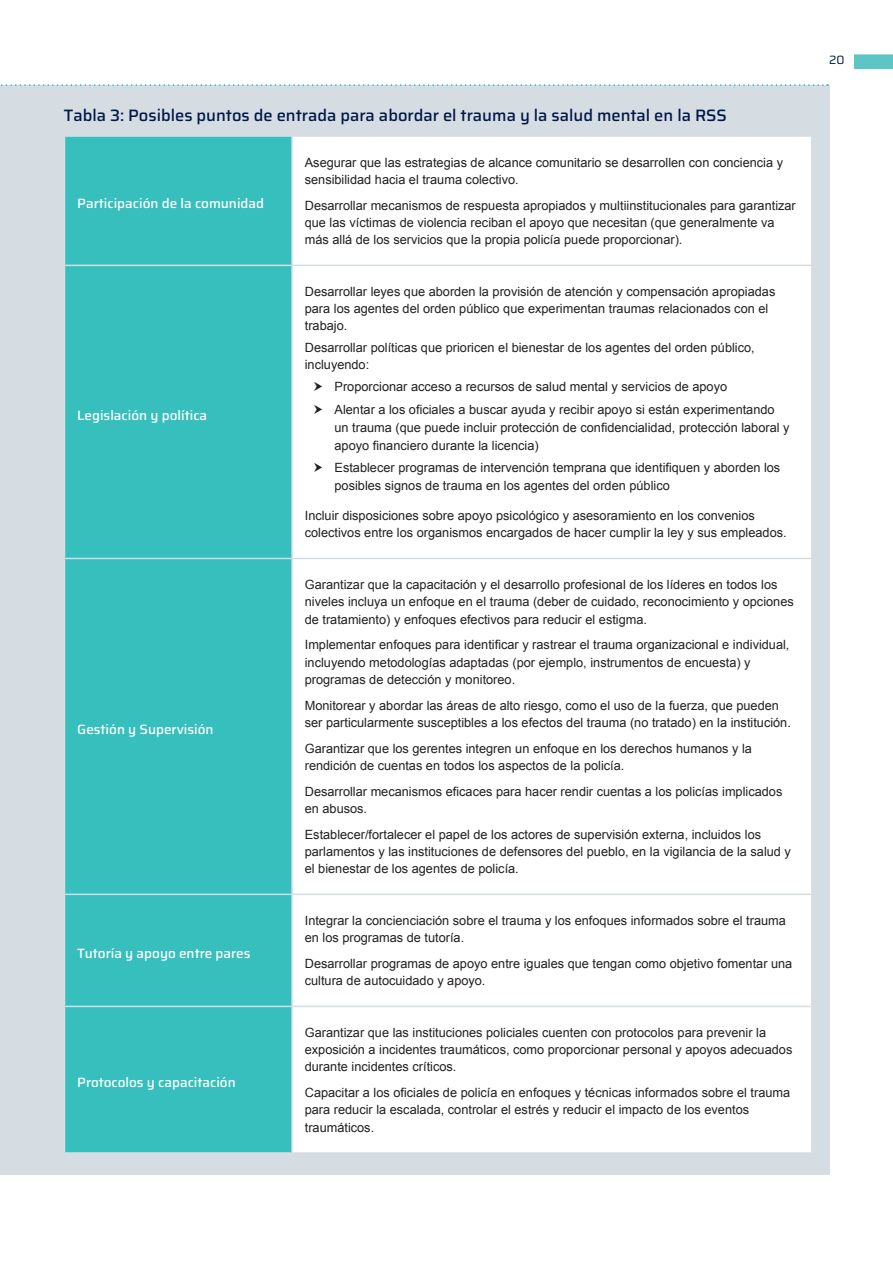
<style>
.page{position:relative;width:893px;height:1263px;background:#fff}
.page>*{position:absolute;margin:0;border:0;box-sizing:border-box;transform-origin:0 0}
.Table_head_1{font:500 16.5px "Saira";color:#001748}
.Table_side-head{font:500 13.5px "Saira";color:#fff}
.Table_body{font:12.75px/17.2px "Arial";color:#231f20}
.t1{font:12px "Saira";color:#001748}
</style>
<div class="page">
<div style="left:854px;top:54px;width:39px;height:15px;background:#5dc5c4"></div>
<div style="left:0;top:85px;width:829px;height:1090px;background:#d5dde3"></div>
<svg style="left:1px;top:84px;width:827px;height:2px"></svg>
<div style="left:65px;top:137px;width:226px;height:1015px;background:#36bfbc"></div>
<div style="left:293px;top:137px;width:518px;height:1015px;background:#fff"></div>
<hr style="left:292px;top:558px;width:521px;height:1px;background:#d5dde3">
<hr style="left:292px;top:893px;width:521px;height:2px;background:#d5dde3">
<hr style="left:64px;top:558px;width:228px;height:1px;background:#d5dde3">
<hr style="left:64px;top:893px;width:228px;height:2px;background:#d5dde3">
<hr style="left:64px;top:1006px;width:228px;height:1px;background:#d5dde3">
<hr style="left:292px;top:1006px;width:521px;height:1px;background:#d5dde3">
<hr style="left:292px;top:265px;width:521px;height:1px;background:#d5dde3">
<hr style="left:64px;top:265px;width:228px;height:1px;background:#d5dde3">
<svg style="left:314px;top:382px;width:8px;height:9px"></svg>
<svg style="left:314px;top:404px;width:8px;height:10px"></svg>
<svg style="left:314px;top:463px;width:8px;height:9px"></svg>
<p class="Table_head_1" style="left:64px;top:101px;width:665px">Tabla 3: Posibles puntos de entrada para abordar el trauma y la salud mental en la RSS</p>
<p class="Table_side-head" style="left:77px;top:193px;width:188px">Participación de la comunidad</p>
<p class="Table_side-head" style="left:77px;top:404px;width:131px">Legislación y política</p>
<p class="Table_side-head" style="left:77px;top:718px;width:138px">Gestión y Supervisión</p>
<p class="Table_side-head" style="left:77px;top:942px;width:175px">Tutoría y apoyo entre pares</p>
<p class="Table_side-head" style="left:77px;top:1071px;width:160px">Protocolos y capacitación</p>
<p class="Table_body" style="left:305px;top:154px;width:480px">Asegurar que las estrategias de alcance comunitario se desarrollen con conciencia y sensibilidad hacia el trauma colectivo.</p>
<p class="Table_body" style="left:305px;top:197px;width:493px">Desarrollar mecanismos de respuesta apropiados y multiinstitucionales para garantizar que las víctimas de violencia reciban el apoyo que necesitan (que generalmente va más allá de los servicios que la propia policía puede proporcionar).</p>
<p class="Table_body" style="left:305px;top:283px;width:472px">Desarrollar leyes que aborden la provisión de atención y compensación apropiadas para los agentes del orden público que experimentan traumas relacionados con el trabajo.</p>
<p class="Table_body" style="left:305px;top:339px;width:451px">Desarrollar políticas que prioricen el bienestar de los agentes del orden público, incluyendo:</p>
<p class="Table_body" style="left:335px;top:378px;width:394px">Proporcionar acceso a recursos de salud mental y servicios de apoyo</p>
<p class="Table_body" style="left:335px;top:400px;width:456px;line-height:18px">Alentar a los oficiales a buscar ayuda y recibir apoyo si están experimentando un trauma (que puede incluir protección de confidencialidad, protección laboral y apoyo financiero durante la licencia)</p>
<p class="Table_body" style="left:335px;top:459px;width:447px;line-height:18px">Establecer programas de intervención temprana que identifiquen y aborden los posibles signos de trauma en los agentes del orden público</p>
<p class="Table_body" style="left:305px;top:507px;width:483px">Incluir disposiciones sobre apoyo psicológico y asesoramiento en los convenios colectivos entre los organismos encargados de hacer cumplir la ley y sus empleados.</p>
<p class="Table_body" style="left:305px;top:576px;width:490px">Garantizar que la capacitación y el desarrollo profesional de los líderes en todos los niveles incluya un enfoque en el trauma (deber de cuidado, reconocimiento y opciones de tratamiento) y enfoques efectivos para reducir el estigma.</p>
<p class="Table_body" style="left:305px;top:636px;width:486px">Implementar enfoques para identificar y rastrear el trauma organizacional e individual, incluyendo metodologías adaptadas (por ejemplo, instrumentos de encuesta) y programas de detección y monitoreo.</p>
<p class="Table_body" style="left:305px;top:696px;width:488px">Monitorear y abordar las áreas de alto riesgo, como el uso de la fuerza, que pueden ser particularmente susceptibles a los efectos del trauma (no tratado) en la institución.</p>
<p class="Table_body" style="left:305px;top:739px;width:449px">Garantizar que los gerentes integren un enfoque en los derechos humanos y la rendición de cuentas en todos los aspectos de la policía.</p>
<p class="Table_body" style="left:305px;top:782px;width:479px">Desarrollar mecanismos eficaces para hacer rendir cuentas a los policías implicados en abusos.</p>
<p class="Table_body" style="left:305px;top:825px;width:488px">Establecer/fortalecer el papel de los actores de supervisión externa, incluidos los parlamentos y las instituciones de defensores del pueblo, en la vigilancia de la salud y el bienestar de los agentes de policía.</p>
<p class="Table_body" style="left:305px;top:912px;width:483px">Integrar la concienciación sobre el trauma y los enfoques informados sobre el trauma en los programas de tutoría.</p>
<p class="Table_body" style="left:305px;top:955px;width:489px">Desarrollar programas de apoyo entre iguales que tengan como objetivo fomentar una cultura de autocuidado y apoyo.</p>
<p class="Table_body" style="left:305px;top:1024px;width:489px">Garantizar que las instituciones policiales cuenten con protocolos para prevenir la exposición a incidentes traumáticos, como proporcionar personal y apoyos adecuados durante incidentes críticos.</p>
<p class="Table_body" style="left:305px;top:1084px;width:487px">Capacitar a los oficiales de policía en enfoques y técnicas informados sobre el trauma para reducir la escalada, controlar el estrés y reducir el impacto de los eventos traumáticos.</p>
<p class="t1" style="left:829px;top:50px;width:17px">20</p>
</div>
